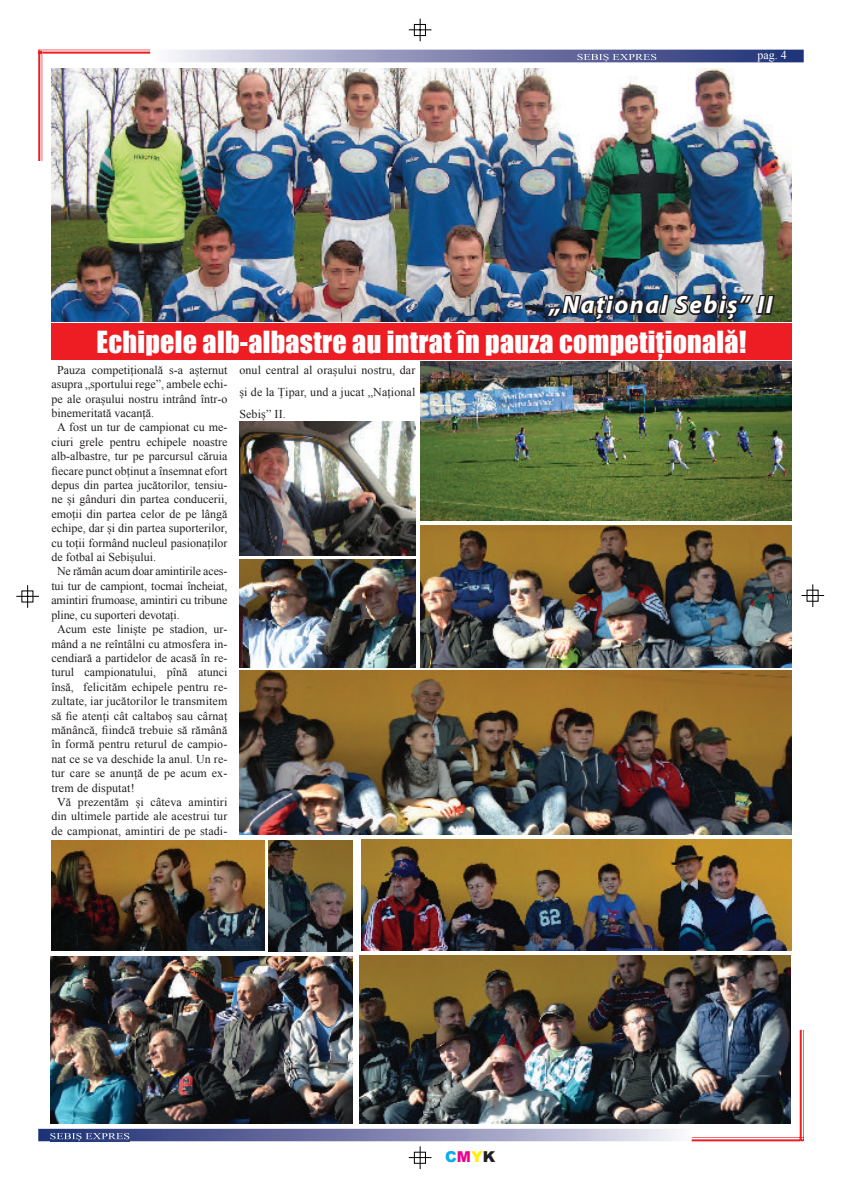
<style>
.page{position:relative;width:842px;height:1191px;background:#fff}
.page>*{position:absolute;margin:0;border:0;box-sizing:border-box;transform-origin:0 0}
.t1{font:28px "Impact";letter-spacing:.01em;color:#fff}
.t2{font:italic 700 25px "Myriad Pro";letter-spacing:.06em;color:#fff}
.t3{font:900 15px "Arial";color:#00aeef}
.t4{font:12px/22px "Times New Roman";color:#231f20;text-align:justify}
.t5{font:12px "Times New Roman";color:#fff}
.t6{font:9px "Times New Roman";color:#fff;scale:1.33 1}
.s1{color:#ed028c}
.s2{color:#fff101}
.s3{color:#231f20}
</style>
<div class="page">
<svg style="left:16px;top:585px;width:23px;height:23px"></svg>
<svg style="left:801px;top:584px;width:23px;height:23px"></svg>
<svg style="left:409px;top:19px;width:22px;height:22px"></svg>
<hr style="left:38px;top:54px;width:2px;height:107px;background:#ee1d23">
<hr style="left:42px;top:54px;width:1px;height:107px;background:#ee1d23">
<svg style="left:38px;top:1030px;width:766px;height:139px"></svg>
<div style="left:50px;top:1133px;width:79px;height:8px;background:#2a3c7f"></div>
<svg style="left:38px;top:50px;width:766px;height:12px;background:#9895b8"></svg>
<div style="left:577px;top:54px;width:79px;height:8px;background:#555b93"></div>
<img style="left:51px;top:68px;width:741px;height:253px">
<img style="left:239px;top:421px;width:176px;height:134px">
<div style="left:51px;top:324px;width:741px;height:36px;background:#ee1d23"></div>
<img style="left:543px;top:292px;width:234px;height:30px">
<img style="left:421px;top:362px;width:371px;height:158px">
<img style="left:421px;top:525px;width:371px;height:142px">
<img style="left:239px;top:671px;width:553px;height:163px">
<img style="left:239px;top:559px;width:176px;height:108px">
<img style="left:51px;top:840px;width:214px;height:110px">
<img style="left:269px;top:840px;width:84px;height:111px">
<img style="left:361px;top:839px;width:431px;height:111px">
<img style="left:50px;top:956px;width:303px;height:167px">
<img style="left:360px;top:955px;width:430px;height:168px">
<p class="t6" style="left:577px;top:51px;width:62px">SEBIȘ EXPRES</p>
<p class="t5" style="left:757px;top:47px;width:31px">pag. 4</p>
<h2 class="t2" style="left:550px;top:289px;width:224px">„Național Sebiș” II</h2>
<h1 class="t1" style="left:97px;top:320px;width:651px">Echipele alb-albastre au intrat în pauza competițională!</h1>
<p class="t4" style="left:57px;top:358px;width:172px">Pauza competițională s-a așternut</p>
<p class="t4" style="left:51px;top:373px;width:177px">asupra „sportului rege”, ambele echi-</p>
<p class="t4" style="left:51px;top:387px;width:177px">pe ale orașului nostru intrând într-o</p>
<p class="t4" style="left:51px;top:402px;width:104px">binemeritată vacanță.</p>
<p class="t4" style="left:57px;top:416px;width:172px">A fost un tur de campionat cu me-</p>
<p class="t4" style="left:51px;top:430px;width:177px">ciuri grele pentru echipele noastre</p>
<p class="t4" style="left:51px;top:445px;width:177px">alb-albastre, tur pe parcursul căruia</p>
<p class="t4" style="left:51px;top:459px;width:177px">fiecare punct obținut a însemnat efort</p>
<p class="t4" style="left:51px;top:474px;width:177px">depus din partea jucătorilor, tensiu-</p>
<p class="t4" style="left:51px;top:488px;width:177px">ne și gânduri din partea conducerii,</p>
<p class="t4" style="left:51px;top:502px;width:177px">emoții din partea celor de pe lângă</p>
<p class="t4" style="left:51px;top:517px;width:177px">echipe, dar și din partea suporterilor,</p>
<p class="t4" style="left:51px;top:531px;width:177px">cu toții formând nucleul pasionaților</p>
<p class="t4" style="left:51px;top:546px;width:106px">de fotbal ai Sebișului.</p>
<p class="t4" style="left:57px;top:560px;width:172px">Ne rămân acum doar amintirile aces-</p>
<p class="t4" style="left:51px;top:574px;width:177px">tui tur de campiont, tocmai încheiat,</p>
<p class="t4" style="left:51px;top:589px;width:178px">amintiri frumoase, amintiri cu tribune</p>
<p class="t4" style="left:51px;top:603px;width:130px">pline, cu suporteri devotați.</p>
<p class="t4" style="left:57px;top:618px;width:172px">Acum este liniște pe stadion, ur-</p>
<p class="t4" style="left:51px;top:632px;width:177px">mând a ne reîntâlni cu atmosfera in-</p>
<p class="t4" style="left:51px;top:646px;width:177px">cendiară a partidelor de acasă în re-</p>
<p class="t4" style="left:51px;top:661px;width:177px">turul campionatului, pînă atunci</p>
<p class="t4" style="left:51px;top:675px;width:178px">însă, felicităm echipele pentru re-</p>
<p class="t4" style="left:51px;top:690px;width:178px">zultate, iar jucătorilor le transmitem</p>
<p class="t4" style="left:51px;top:704px;width:177px">să fie atenți cât caltaboș sau cârnaț</p>
<p class="t4" style="left:51px;top:718px;width:178px">mănâncă, fiindcă trebuie să rămână</p>
<p class="t4" style="left:51px;top:733px;width:177px">în formă pentru returul de campio-</p>
<p class="t4" style="left:51px;top:747px;width:178px">nat ce se va deschide la anul. Un re-</p>
<p class="t4" style="left:51px;top:762px;width:177px">tur care se anunță de pe acum ex-</p>
<p class="t4" style="left:51px;top:776px;width:85px">trem de disputat!</p>
<p class="t4" style="left:57px;top:790px;width:172px">Vă prezentăm și câteva amintiri</p>
<p class="t4" style="left:51px;top:805px;width:177px">din ultimele partide ale acestrui tur</p>
<p class="t4" style="left:51px;top:819px;width:178px">de campionat, amintiri de pe stadi-</p>
<p class="t4" style="left:239px;top:358px;width:177px">onul central al orașului nostru, dar și de la Țipar, und a jucat „Național Sebiș” II.</p>
<p class="t6" style="left:50px;top:1130px;width:62px">SEBIȘ EXPRES</p>
<p class="t3" style="left:445px;top:1145px;width:51px">C<span class="s1">M</span><span class="s2">Y</span><span class="s3">K</span></p>
</div>
